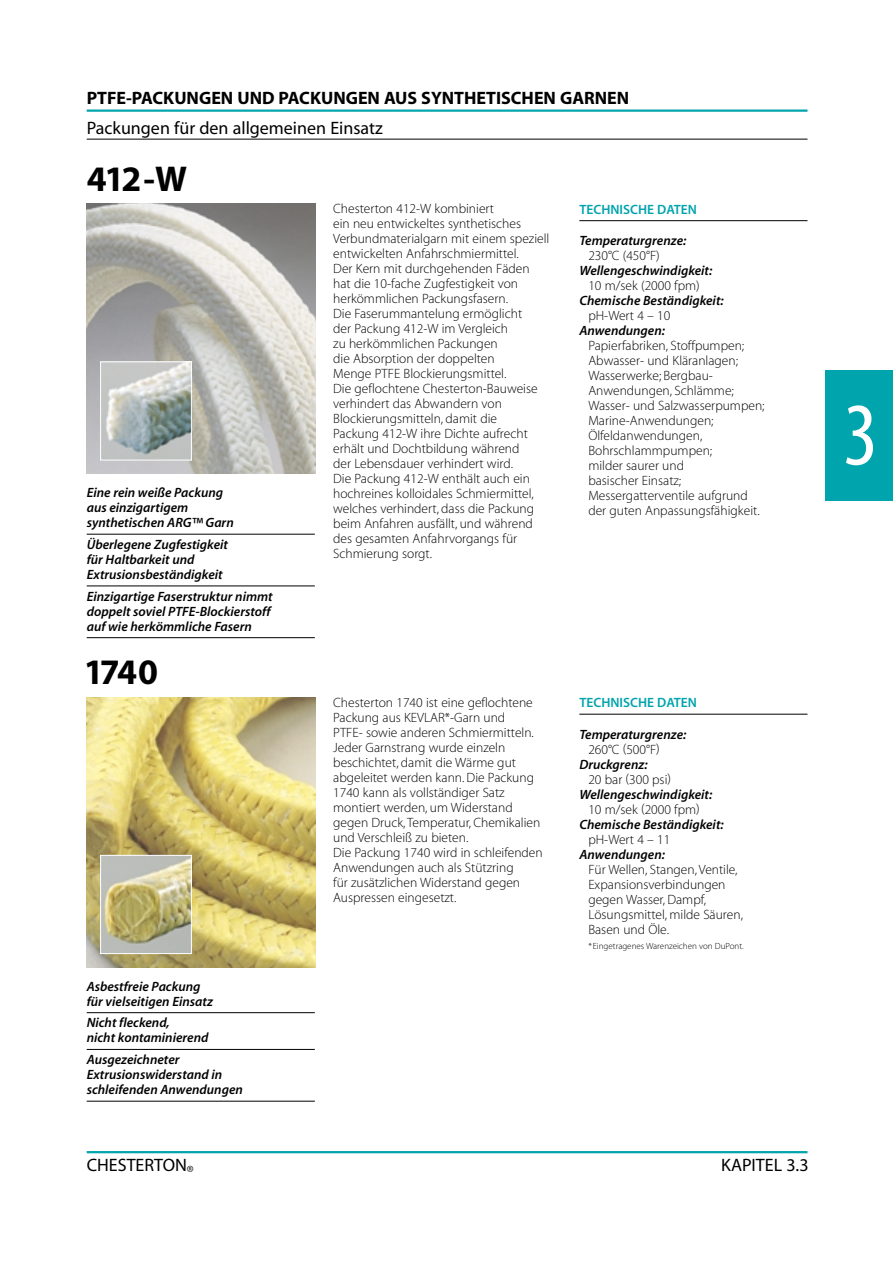
<style>
.page{position:relative;width:893px;height:1263px;background:#fff}
.page>*{position:absolute;margin:0;border:0;box-sizing:border-box;transform-origin:0 0}
.t1{font:90px "Myriad MM 400 300";color:#fff}
.t2{font:36px "Myriad MM 700 600";letter-spacing:-.08em;color:#000}
.t3{font:18px "Myriad MM 400 600";color:#000}
.t4{font:18px "Myriad MM 700 600";color:#000}
.t5{font:13.5px/15px "Myriad MM 215 600";color:#000}
.t6{font:13.5px/15px "Myriad MM It 565 600";color:#000}
.t7{font:13.5px "Myriad MM 565 600";color:#00a4ad}
.t8{font:9px "Myriad MM 215 600";color:#000}
</style>
<div class="page">
<div style="left:825px;top:370px;width:67px;height:131px;background:#00a4ad"></div>
<hr style="left:87px;top:110px;width:720px;height:2px;background:#00a4ad">
<hr style="left:87px;top:139px;width:720px;height:1px;background:#000">
<hr style="left:87px;top:1151px;width:720px;height:2px;background:#00a4ad">
<hr style="left:87px;top:534px;width:228px;height:1px;background:#000">
<hr style="left:87px;top:586px;width:228px;height:1px;background:#000">
<hr style="left:87px;top:637px;width:228px;height:1px;background:#000">
<img style="left:87px;top:204px;width:228px;height:270px">
<img style="left:102px;top:363px;width:88px;height:95px">
<div style="left:100px;top:361px;width:92px;height:99px;border:1px solid #fff"></div>
<hr style="left:579px;top:220px;width:228px;height:1px;background:#000">
<hr style="left:87px;top:1012px;width:228px;height:1px;background:#000">
<hr style="left:87px;top:1049px;width:228px;height:1px;background:#000">
<hr style="left:87px;top:1101px;width:228px;height:1px;background:#000">
<img style="left:87px;top:697px;width:228px;height:270px">
<img style="left:102px;top:857px;width:88px;height:95px">
<div style="left:100px;top:855px;width:92px;height:99px;border:1px solid #fff"></div>
<hr style="left:579px;top:714px;width:228px;height:1px;background:#000">
<h3 class="t4" style="left:87px;top:91px;width:544px">PTFE-PACKUNGEN UND PACKUNGEN AUS SYNTHETISCHEN GARNEN</h3>
<h3 class="t3" style="left:87px;top:121px;width:298px">Packungen für den allgemeinen Einsatz</h3>
<h2 class="t2" style="left:87px;top:165px;width:102px">412-W</h2>
<p class="t6" style="left:87px;top:486px;width:148px">Eine rein weiße Packung aus einzigartigem synthetischen ARG™ Garn</p>
<p class="t6" style="left:87px;top:538px;width:143px">Überlegene Zugfestigkeit für Haltbarkeit und<br>Extrusionsbeständigkeit</p>
<p class="t6" style="left:87px;top:590px;width:187px">Einzigartige Faserstruktur nimmt doppelt soviel PTFE-Blockierstoff auf wie herkömmliche Fasern</p>
<h2 class="t2" style="left:84px;top:658px;width:76px">1740</h2>
<p class="t6" style="left:87px;top:980px;width:128px">Asbestfreie Packung für vielseitigen Einsatz</p>
<p class="t6" style="left:87px;top:1017px;width:123px">Nicht fleckend,<br>nicht kontaminierend</p>
<p class="t6" style="left:87px;top:1053px;width:158px">Ausgezeichneter<br>Extrusionswiderstand in schleifenden Anwendungen</p>
<p class="t5" style="left:333px;top:203px;width:218px">Chesterton 412-W kombiniert<br>ein neu entwickeltes synthetisches Verbundmaterialgarn mit einem speziell entwickelten Anfahrschmiermittel.<br>Der Kern mit durchgehenden Fäden hat die 10-fache Zugfestigkeit von herkömmlichen Packungsfasern.<br>Die Faserummantelung ermöglicht<br>der Packung 412-W im Vergleich<br>zu herkömmlichen Packungen<br>die Absorption der doppelten<br>Menge PTFE Blockierungsmittel.<br>Die geflochtene Chesterton-Bauweise verhindert das Abwandern von Blockierungsmitteln, damit die<br>Packung 412-W ihre Dichte aufrecht erhält und Dochtbildung während<br>der Lebensdauer verhindert wird.<br>Die Packung 412-W enthält auch ein hochreines kolloidales Schmiermittel, welches verhindert, dass die Packung beim Anfahren ausfällt, und während des gesamten Anfahrvorgangs für Schmierung sorgt.</p>
<p class="t7" style="left:579px;top:204px;width:119px">TECHNISCHE DATEN</p>
<p class="t6" style="left:579px;top:235px;width:108px">Temperaturgrenze:</p>
<p class="t5" style="left:588px;top:250px;width:73px">230°C (450°F)</p>
<p class="t6" style="left:579px;top:265px;width:134px">Wellengeschwindigkeit:</p>
<p class="t5" style="left:588px;top:280px;width:113px">10 m/sek (2000 fpm)</p>
<p class="t6" style="left:579px;top:295px;width:146px">Chemische Beständigkeit:</p>
<p class="t5" style="left:588px;top:310px;width:83px">pH-Wert 4 – 10</p>
<p class="t6" style="left:579px;top:325px;width:87px">Anwendungen:</p>
<p class="t5" style="left:588px;top:340px;width:178px">Papierfabriken, Stoffpumpen;<br>Abwasser- und Kläranlagen;<br>Wasserwerke; Bergbau-<br>Anwendungen, Schlämme;<br>Wasser- und Salzwasserpumpen;<br>Marine-Anwendungen;<br>Ölfeldanwendungen,<br>Bohrschlammpumpen;<br>milder saurer und<br>basischer Einsatz;<br>Messergatterventile aufgrund der guten Anpassungsfähigkeit.</p>
<p class="t5" style="left:333px;top:696px;width:211px">Chesterton 1740 ist eine geflochtene Packung aus KEVLAR*-Garn und<br>PTFE- sowie anderen Schmiermitteln.<br>Jeder Garnstrang wurde einzeln beschichtet, damit die Wärme gut abgeleitet werden kann. Die Packung 1740 kann als vollständiger Satz montiert werden, um Widerstand gegen Druck, Temperatur, Chemikalien und Verschleiß zu bieten.<br>Die Packung 1740 wird in schleifenden Anwendungen auch als Stützring<br>für zusätzlichen Widerstand gegen Auspressen eingesetzt.</p>
<p class="t7" style="left:579px;top:697px;width:119px">TECHNISCHE DATEN</p>
<p class="t6" style="left:579px;top:728px;width:108px">Temperaturgrenze:</p>
<p class="t5" style="left:588px;top:743px;width:73px">260°C (500°F)</p>
<p class="t6" style="left:579px;top:758px;width:70px">Druckgrenz:</p>
<p class="t5" style="left:588px;top:773px;width:84px">20 bar (300 psi)</p>
<p class="t6" style="left:579px;top:788px;width:134px">Wellengeschwindigkeit:</p>
<p class="t5" style="left:588px;top:803px;width:113px">10 m/sek (2000 fpm)</p>
<p class="t6" style="left:579px;top:818px;width:146px">Chemische Beständigkeit:</p>
<p class="t5" style="left:588px;top:833px;width:83px">pH-Wert 4 – 11</p>
<p class="t6" style="left:579px;top:848px;width:87px">Anwendungen:</p>
<p class="t5" style="left:588px;top:863px;width:156px">Für Wellen, Stangen, Ventile,<br>Expansionsverbindungen gegen Wasser, Dampf,<br>Lösungsmittel, milde Säuren,<br>Basen und Öle.</p>
<p class="t8" style="left:588px;top:943px;width:157px">*Eingetragenes Warenzeichen von DuPont.</p>
<h3 class="t3" style="left:87px;top:1158px;width:109px">CHESTERTON<sub>®</sub></h3>
<h3 class="t3" style="left:721px;top:1158px;width:89px">KAPITEL 3.3</h3>
<h1 class="t1" style="left:843px;top:401px;width:36px">3</h1>
</div>
